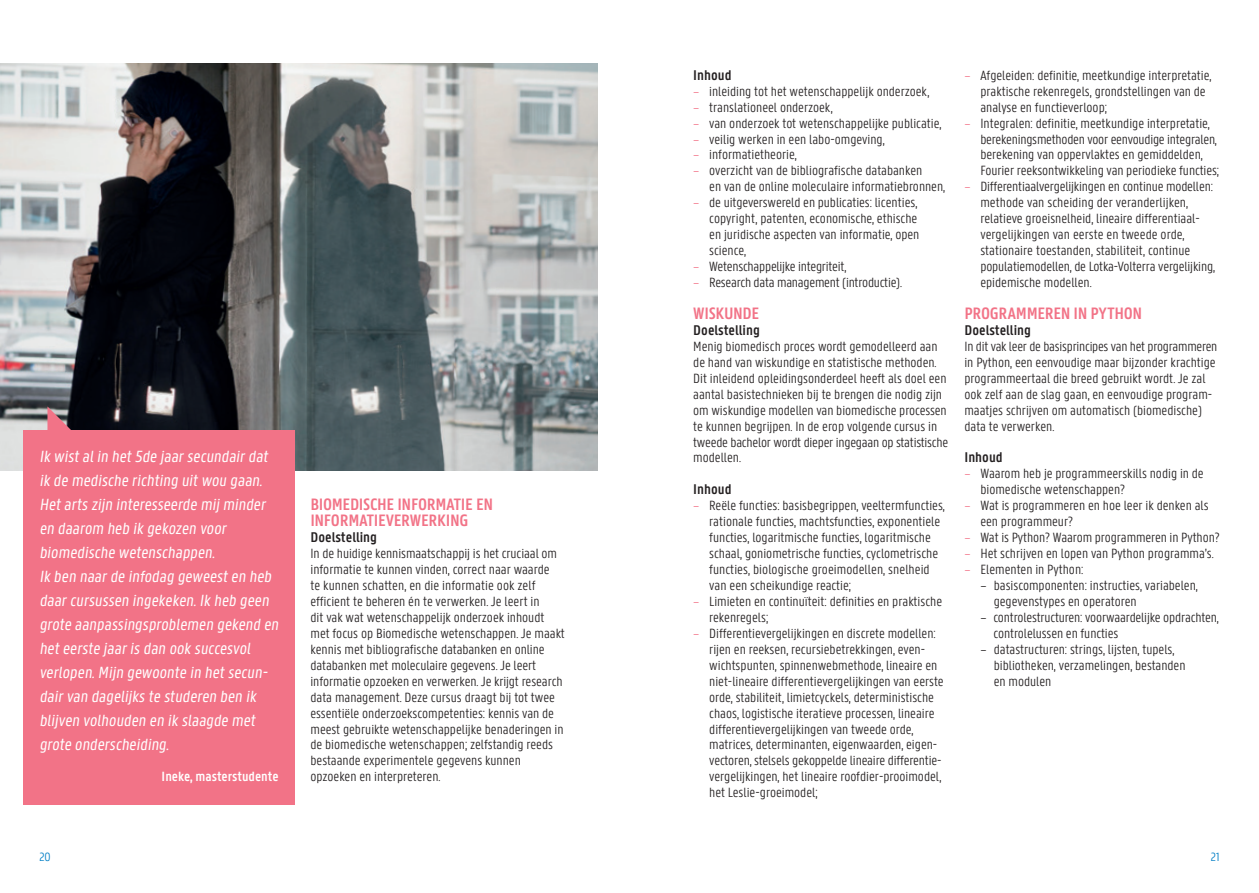
<style>
.page{position:relative;width:1259px;height:893px;background:#fff}
.page>*{position:absolute;margin:0;border:0;box-sizing:border-box;transform-origin:0 0}
.t1{font:600 17.7px/15.9px "U Gent Panno Text";letter-spacing:-.02em;color:#f27387}
.t2{font:17.25px/23.9px "U Gent Panno Text";color:#fff}
.t3{font:600 15px "U Gent Panno Text";color:#231f20}
.t4{font:300 14.25px/15.9px "U Gent Panno Text";color:#231f20}
.t5{font:600 14.25px "U Gent Panno Text";color:#fff}
.t6{font:300 12.75px "U Gent Panno Text";color:#007ec5}
.s1{color:#f27387}
</style>
<div class="page">
<img style="left:0;top:64px;width:597px;height:406px">
<div style="left:23px;top:431px;width:271px;height:374px;background:#f27387"></div>
<svg style="left:47px;top:406px;width:32px;height:25px"></svg>
<p class="t2" style="left:39px;top:445px;width:244px">Ik wistalin het5de jaarsecundairdat ik de medische richting uitwou gaan.<br>Hetarts zijn interesseerde mij minder en daarom heb ik gekozen voor biomedische wetenschappen.<br>Ik ben naarde infodag geweesten heb daarcursussen ingekeken.Ik heb geen grote aanpassingsproblemen gekend en heteerste jaaris dan ook succesvol verlopen.Mijn gewoonte in hetsecun&shy;dairvan dagelijks te studeren ben ik blijven volhouden en ik slaagde met grote onderscheiding.</p>
<p class="t5" style="left:162px;top:768px;width:118px">Ineke, masterstudente</p>
<p class="t1" style="left:310px;top:496px;width:184px">BIOMEDISCHE INFORMATIE EN<br>INFORMATIEVERWERKING</p>
<p class="t3" style="left:310px;top:528px;width:68px">Doelstelling</p>
<p class="t4" style="left:310px;top:545px;width:256px">In de huidige kennismaatschappij is het cruciaal om informatie te kunnen vinden, correct naar waarde<br>te kunnen schatten, en die informatie ook zelf efficient te beheren én te verwerken. Je leert in<br>dit vak wat wetenschappelijk onderzoek inhoudt met focus op Biomedische wetenschappen. Je maakt kennis met bibliografische databanken en online databanken met moleculaire gegevens. Je leert informatie opzoeken en verwerken. Je krijgt research data management. Deze cursus draagt bij tot twee essentiële onderzoekscompetenties: kennis van de meest gebruikte wetenschappelijke benaderingen in de biomedische wetenschappen; zelfstandig reeds bestaande experimentele gegevens kunnen opzoeken en interpreteren.</p>
<p class="t3" style="left:693px;top:66px;width:40px">Inhoud</p>
<p class="t4" style="left:693px;top:83px;width:237px"><span class="s1">–</span> inleiding tot het wetenschappelijk onderzoek,</p>
<p class="t4" style="left:693px;top:99px;width:141px"><span class="s1">–</span> translationeel onderzoek,</p>
<p class="t4" style="left:693px;top:115px;width:249px"><span class="s1">–</span> van onderzoek tot wetenschappelijke publicatie,</p>
<p class="t4" style="left:693px;top:131px;width:193px"><span class="s1">–</span> veilig werken in een labo-omgeving,</p>
<p class="t4" style="left:693px;top:147px;width:105px"><span class="s1">–</span> informatietheorie,</p>
<p class="t4" style="left:709px;top:163px;width:237px;text-indent:-16px"><span class="s1">–</span> overzicht van de bibliografische databanken<br>en van de online moleculaire informatiebronnen,</p>
<p class="t4" style="left:709px;top:195px;width:212px;text-indent:-16px"><span class="s1">–</span> de uitgeverswereld en publicaties: licenties, copyright, patenten, economische, ethische en juridische aspecten van informatie, open science,</p>
<p class="t4" style="left:693px;top:258px;width:155px"><span class="s1">–</span> Wetenschappelijke integriteit,</p>
<p class="t4" style="left:693px;top:274px;width:210px"><span class="s1">–</span> Research data management (introductie).</p>
<p class="t1" style="left:693px;top:305px;width:68px">WISKUNDE</p>
<p class="t3" style="left:693px;top:321px;width:68px">Doelstelling</p>
<p class="t4" style="left:693px;top:338px;width:256px">Menig biomedisch proces wordt gemodelleerd aan de hand van wiskundige en statistische methoden.<br>Dit inleidend opleidingsonderdeel heeft als doel een aantal basistechnieken bij te brengen die nodig zijn om wiskundige modellen van biomedische processen te kunnen begrijpen. In de erop volgende cursus in tweede bachelor wordt dieper ingegaan op statistische modellen.</p>
<p class="t3" style="left:693px;top:480px;width:40px">Inhoud</p>
<p class="t4" style="left:709px;top:498px;width:237px;text-indent:-16px"><span class="s1">–</span> Reële functies: basisbegrippen, veeltermfuncties, rationale functies, machtsfuncties, exponentiele functies, logaritmische functies, logaritmische schaal, goniometrische functies, cyclometrische functies, biologische groeimodellen, snelheid van een scheikundige reactie;</p>
<p class="t4" style="left:709px;top:593px;width:234px;text-indent:-16px"><span class="s1">–</span> Limieten en continuïteit: definities en praktische rekenregels;</p>
<p class="t4" style="left:709px;top:625px;width:236px;text-indent:-16px"><span class="s1">–</span> Differentievergelijkingen en discrete modellen: rijen en reeksen, recursiebetrekkingen, even&shy;wichtspunten, spinnenwebmethode, lineaire en niet--lineaire differentievergelijkingen van eerste orde, stabiliteit, limietcyckels, deterministische chaos, logistische iteratieve processen, lineaire differentievergelijkingen van tweede orde, matrices, determinanten, eigenwaarden, eigen&shy;vectoren, stelsels gekoppelde lineaire differentie&shy;vergelijkingen, het lineaire roofdier-prooimodel, het Leslie--groeimodel;</p>
<p class="t4" style="left:980px;top:67px;width:232px;text-indent:-16px"><span class="s1">–</span> Afgeleiden: definitie, meetkundige interpretatie, praktische rekenregels, grondstellingen van de analyse en functieverloop;</p>
<p class="t4" style="left:980px;top:115px;width:240px;text-indent:-16px"><span class="s1">–</span> Integralen: definitie, meetkundige interpretatie, berekeningsmethoden voor eenvoudige integralen, berekening van oppervlaktes en gemiddelden, Fourier reeksontwikkeling van periodieke functies;</p>
<p class="t4" style="left:980px;top:179px;width:236px;text-indent:-16px"><span class="s1">–</span> Differentiaalvergelijkingen en continue modellen: methode van scheiding der veranderlijken, relatieve groeisnelheid, lineaire differentiaal&shy;vergelijkingen van eerste en tweede orde, stationaire toestanden, stabiliteit, continue populatiemodellen, de Lotka-Volterra vergelijking, epidemische modellen.</p>
<p class="t1" style="left:964px;top:305px;width:179px">PROGRAMMEREN IN PYTHON</p>
<p class="t3" style="left:964px;top:321px;width:68px">Doelstelling</p>
<p class="t4" style="left:964px;top:338px;width:254px">In dit vak leer de basisprincipes van het programmeren in Python, een eenvoudige maar bijzonder krachtige programmeertaal die breed gebruikt wordt. Je zal ook zelf aan de slag gaan, en eenvoudige program&shy;maatjes schrijven om automatisch (biomedische) data te verwerken.</p>
<p class="t3" style="left:964px;top:448px;width:40px">Inhoud</p>
<p class="t4" style="left:980px;top:466px;width:225px;text-indent:-16px"><span class="s1">–</span> Waarom heb je programmeerskills nodig in de biomedische wetenschappen?</p>
<p class="t4" style="left:980px;top:498px;width:230px;text-indent:-16px"><span class="s1">–</span> Wat is programmeren en hoe leer ik denken als een programmeur?</p>
<p class="t4" style="left:964px;top:529px;width:257px"><span class="s1">–</span> Wat is Python? Waarom programmeren in Python?</p>
<p class="t4" style="left:964px;top:545px;width:251px"><span class="s1">–</span> Het schrijven en lopen van Python programma’s.</p>
<p class="t4" style="left:964px;top:561px;width:121px"><span class="s1">–</span> Elementen in Python:</p>
<p class="t4" style="left:993px;top:577px;width:206px;text-indent:-13px">– basiscomponenten: instructies, variabelen, gegevenstypes en operatoren</p>
<p class="t4" style="left:993px;top:609px;width:227px;text-indent:-13px">– controlestructuren: voorwaardelijke opdrachten, controlelussen en functies</p>
<p class="t4" style="left:993px;top:641px;width:193px;text-indent:-13px">– datastructuren: strings, lijsten, tupels, bibliotheken, verzamelingen, bestanden en modulen</p>
<p class="t6" style="left:39px;top:849px;width:13px">20</p>
<p class="t6" style="left:1211px;top:849px;width:10px">21</p>
</div>
